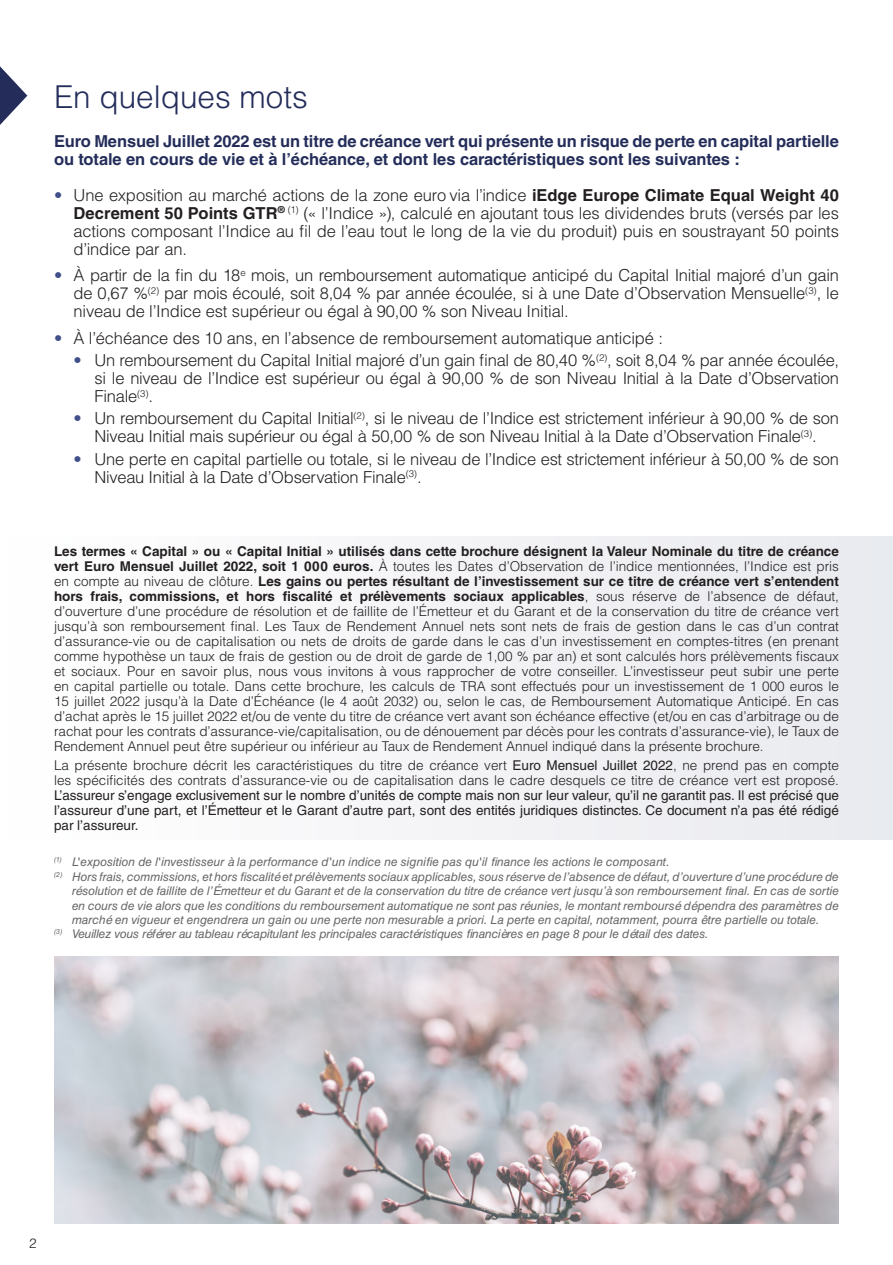
<style>
.page{position:relative;width:893px;height:1265px;background:#fff}
.page>*{position:absolute;margin:0;border:0;box-sizing:border-box;transform-origin:0 0}
.t1{font:300 31.5px "Helvetica LT Std";color:#242d5a}
.t2{font:300 16.5px/18px "Helvetica LT Std";letter-spacing:-.015em;color:#231f20;text-align:justify}
.t3{font:700 16.5px/18px "Helvetica LT Std";letter-spacing:-.005em;color:#242d5a}
.t4{font:300 13.5px/15px "Helvetica LT Std";color:#231f20;text-align:justify}
.t5{font:13.5px/15px "Helvetica LT Std";color:#231f20;text-align:justify}
.t6{font:italic 12px/14.4px "Helvetica LT Std";letter-spacing:-.005em;color:#666;text-align:justify}
.s1{color:#414f89}
.s2{font-weight:700}
.s3{font-weight:300}
</style>
<div class="page">
<div style="left:0;top:537px;width:893px;height:302px;background:#f5f5f7"></div>
<svg style="left:0;top:66px;width:27px;height:59px"></svg>
<img style="left:54px;top:957px;width:785px;height:266px">
<p class="t1" style="left:54px;top:77px;width:255px">En quelques mots</p>
<p class="t3" style="left:54px;top:132px;width:786px">Euro Mensuel Juillet 2022 est un titre de créance vert qui présente un risque de perte en capital partielle ou totale en cours de vie et à l’échéance, et dont les caractéristiques sont les suivantes :</p>
<p class="t2" style="left:74px;top:186px;width:767px;text-indent:-20px"><span class="s1">•</span> Une exposition au marché actions de la zone euro via l’indice <span class="s2">iEdge Europe Climate Equal Weight 40<br>Decrement 50 Points GTR</span><sup>®</sup> <sup>(1)</sup> (« l’Indice »), calculé en ajoutant tous les dividendes bruts (versés par les actions composant l’Indice au fil de l’eau tout le long de la vie du produit) puis en soustrayant 50 points d’indice par an.</p>
<p class="t2" style="left:74px;top:266px;width:767px;text-indent:-20px"><span class="s1">•</span> À partir de la fin du 18<sup>e</sup> mois, un remboursement automatique anticipé du Capital Initial majoré d’un gain de 0,67 %<sup>(2)</sup> par mois écoulé, soit 8,04 % par année écoulée, si à une Date d’Observation Mensuelle<sup>(3)</sup>, le niveau de l’Indice est supérieur ou égal à 90,00 % son Niveau Initial.</p>
<p class="t2" style="left:54px;top:329px;width:610px"><span class="s1">•</span> À l’échéance des 10 ans, en l’absence de remboursement automatique anticipé :</p>
<p class="t2" style="left:94px;top:351px;width:746px;text-indent:-21px"><span class="s1">•</span> Un remboursement du Capital Initial majoré d’un gain final de 80,40 %<sup>(2)</sup>, soit 8,04 % par année écoulée, si le niveau de l’Indice est supérieur ou égal à 90,00 % de son Niveau Initial à la Date d’Observation Finale<sup>(3)</sup>.</p>
<p class="t2" style="left:74px;top:409px;width:767px;text-align:center"><span class="s1">•</span> Un remboursement du Capital Initial<sup>(2)</sup>, si le niveau de l’Indice est strictement inférieur à 90,00 % de son<br>Niveau Initial mais supérieur ou égal à 50,00 % de son Niveau Initial à la Date d’Observation Finale<sup>(3)</sup>.</p>
<p class="t2" style="left:94px;top:450px;width:746px;text-indent:-21px"><span class="s1">•</span> Une perte en capital partielle ou totale, si le niveau de l’Indice est strictement inférieur à 50,00 % de son<br>Niveau Initial à la Date d’Observation Finale<sup>(3)</sup>.</p>
<p class="t4" style="left:54px;top:543px;width:786px"><span class="s2">Les termes « Capital » ou « Capital Initial » utilisés dans cette brochure désignent la Valeur Nominale du titre de créance vert Euro Mensuel Juillet 2022, soit 1 000 euros.</span> À toutes les Dates d’Observation de l’indice mentionnées, l’Indice est pris en compte au niveau de clôture. <span class="s2">Les gains ou pertes résultant de l’investissement sur ce titre de créance vert s’entendent hors frais, commissions, et hors fiscalité et prélèvements sociaux applicables</span>, sous réserve de l’absence de défaut, d’ouverture d’une procédure de résolution et de faillite de l’Émetteur et du Garant et de la conservation du titre de créance vert jusqu’à son remboursement final. Les Taux de Rendement Annuel nets sont nets de frais de gestion dans le cas d’un contrat d’assurance-vie ou de capitalisation ou nets de droits de garde dans le cas d’un investissement en comptes-titres (en prenant comme hypothèse un taux de frais de gestion ou de droit de garde de 1,00 % par an) et sont calculés hors prélèvements fiscaux et sociaux. Pour en savoir plus, nous vous invitons à vous rapprocher de votre conseiller. L’investisseur peut subir une perte en capital partielle ou totale. Dans cette brochure, les calculs de TRA sont effectués pour un investissement de 1 000 euros le 15 juillet 2022 jusqu’à la Date d’Échéance (le 4 août 2032) ou, selon le cas, de Remboursement Automatique Anticipé. En cas d’achat après le 15 juillet 2022 et/ou de vente du titre de créance vert avant son échéance effective (et/ou en cas d’arbitrage ou de rachat pour les contrats d’assurance-vie/capitalisation, ou de dénouement par décès pour les contrats d’assurance-vie), le Taux de Rendement Annuel peut être supérieur ou inférieur au Taux de Rendement Annuel indiqué dans la présente brochure.</p>
<p class="t5" style="left:54px;top:758px;width:787px"><span class="s3">La présente brochure décrit les caractéristiques du titre de créance vert</span> Euro Mensuel Juillet 2022<span class="s3">, ne prend pas en compte les spécificités des contrats d’assurance-vie ou de capitalisation dans le cadre desquels ce titre de créance vert est proposé.<br></span>L’assureur s’engage exclusivement sur le nombre d’unités de compte mais non sur leur valeur, qu’il ne garantit pas. Il est précisé que l’assureur d’une part, et l’Émetteur et le Garant d’autre part, sont des entités juridiques distinctes. Ce document n’a pas été rédigé par l’assureur.</p>
<p class="t6" style="left:54px;top:855px;width:617px"><sup>(1)</sup> L'exposition de l'investisseur à la performance d'un indice ne signifie pas qu'il finance les actions le composant.</p>
<p class="t6" style="left:72px;top:869px;width:769px;text-indent:-18px"><sup>(2)</sup> Hors frais, commissions, et hors fiscalité et prélèvements sociaux applicables, sous réserve de l’absence de défaut, d’ouverture d’une procédure de résolution et de faillite de l’Émetteur et du Garant et de la conservation du titre de créance vert jusqu’à son remboursement final. En cas de sortie en cours de vie alors que les conditions du remboursement automatique ne sont pas réunies, le montant remboursé dépendra des paramètres de marché en vigueur et engendrera un gain ou une perte non mesurable a priori. La perte en capital, notamment, pourra être partielle ou totale.</p>
<p class="t6" style="left:54px;top:926px;width:656px"><sup>(3)</sup> Veuillez vous référer au tableau récapitulant les principales caractéristiques financières en page 8 pour le détail des dates.</p>
<p class="t4" style="left:29px;top:1236px;width:9px">2</p>
</div>
